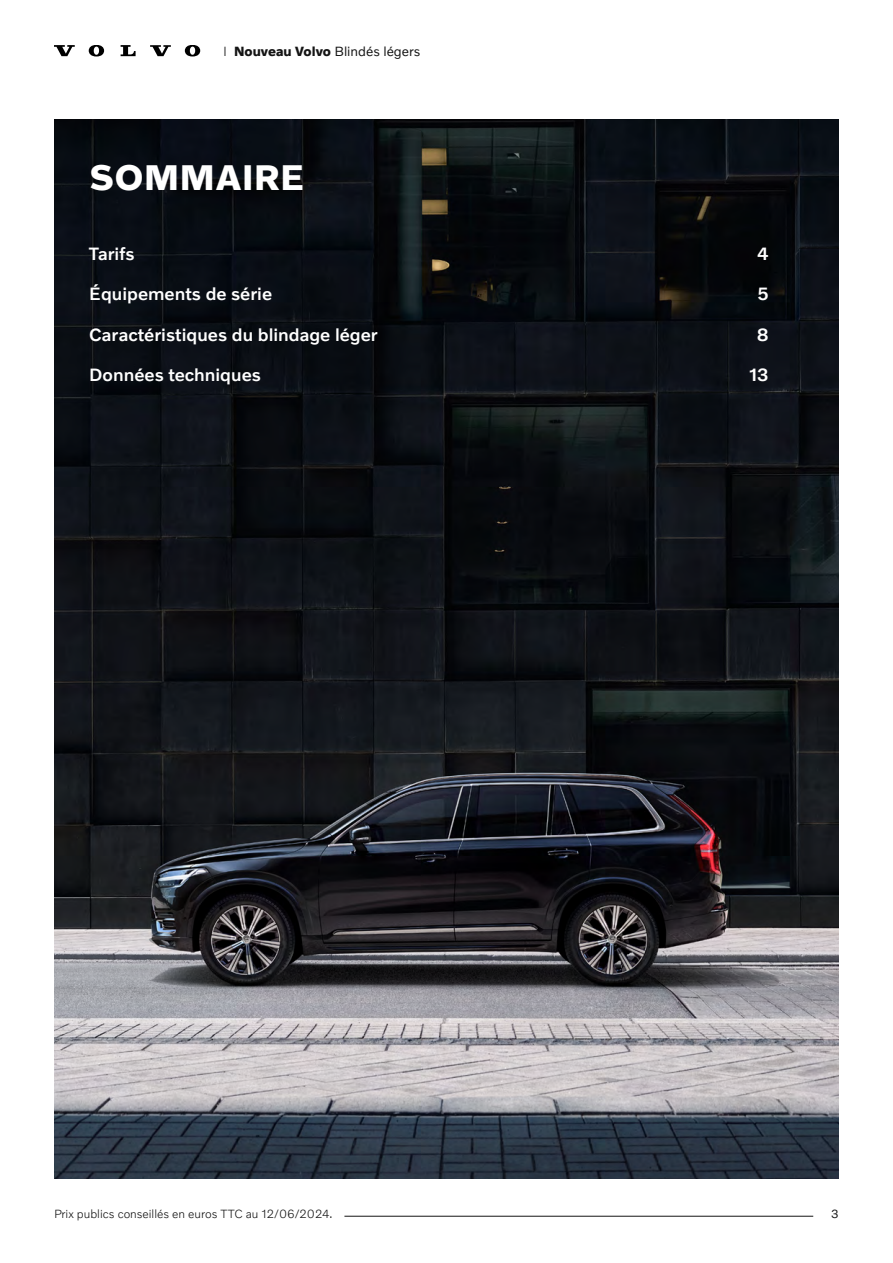
<style>
.page{position:relative;width:893px;height:1263px;background:#fff}
.page>*{position:absolute;margin:0;border:0;box-sizing:border-box;transform-origin:0 0}
.t1{font:700 36px "Volvo Novum";letter-spacing:.02em;color:#fff}
.t2{font:500 18px "Volvo Novum";color:#fff}
.t3{font:13.5px "Volvo Novum";color:#141414}
.t4{font:300 12px "Volvo Novum";color:#141414}
.t5{font:12px "Volvo Novum";color:#141414}
.s1{font-weight:300}
.s2{font-weight:700}
</style>
<div class="page">
<svg style="left:54px;top:45px;width:21px;height:11px"></svg>
<svg style="left:121px;top:45px;width:15px;height:11px"></svg>
<svg style="left:89px;top:45px;width:15px;height:12px"></svg>
<svg style="left:150px;top:45px;width:21px;height:11px"></svg>
<svg style="left:185px;top:45px;width:15px;height:12px"></svg>
<hr style="left:344px;top:1216px;width:469px;height:1px;background:#141414">
<img style="left:54px;top:120px;width:785px;height:1059px">
<p class="t3" style="left:223px;top:42px;width:199px"><span class="s1">I</span> <span class="s2">Nouveau Volvo</span> Blindés légers</p>
<h1 class="t1" style="left:90px;top:154px;width:216px">SOMMAIRE</h1>
<p class="t2" style="left:89px;top:242px;width:47px">Tarifs</p>
<p class="t2" style="left:757px;top:242px;width:13px">4</p>
<p class="t2" style="left:89px;top:282px;width:184px">Équipements de série</p>
<p class="t2" style="left:758px;top:282px;width:13px">5</p>
<p class="t2" style="left:89px;top:323px;width:290px">Caractéristiques du blindage léger</p>
<p class="t2" style="left:757px;top:323px;width:13px">8</p>
<p class="t2" style="left:89px;top:363px;width:173px">Données techniques</p>
<p class="t2" style="left:749px;top:363px;width:21px">13</p>
<p class="t4" style="left:54px;top:1206px;width:280px">Prix publics conseillés en euros TTC au 12/06/2024.</p>
<p class="t5" style="left:831px;top:1206px;width:9px">3</p>
</div>
